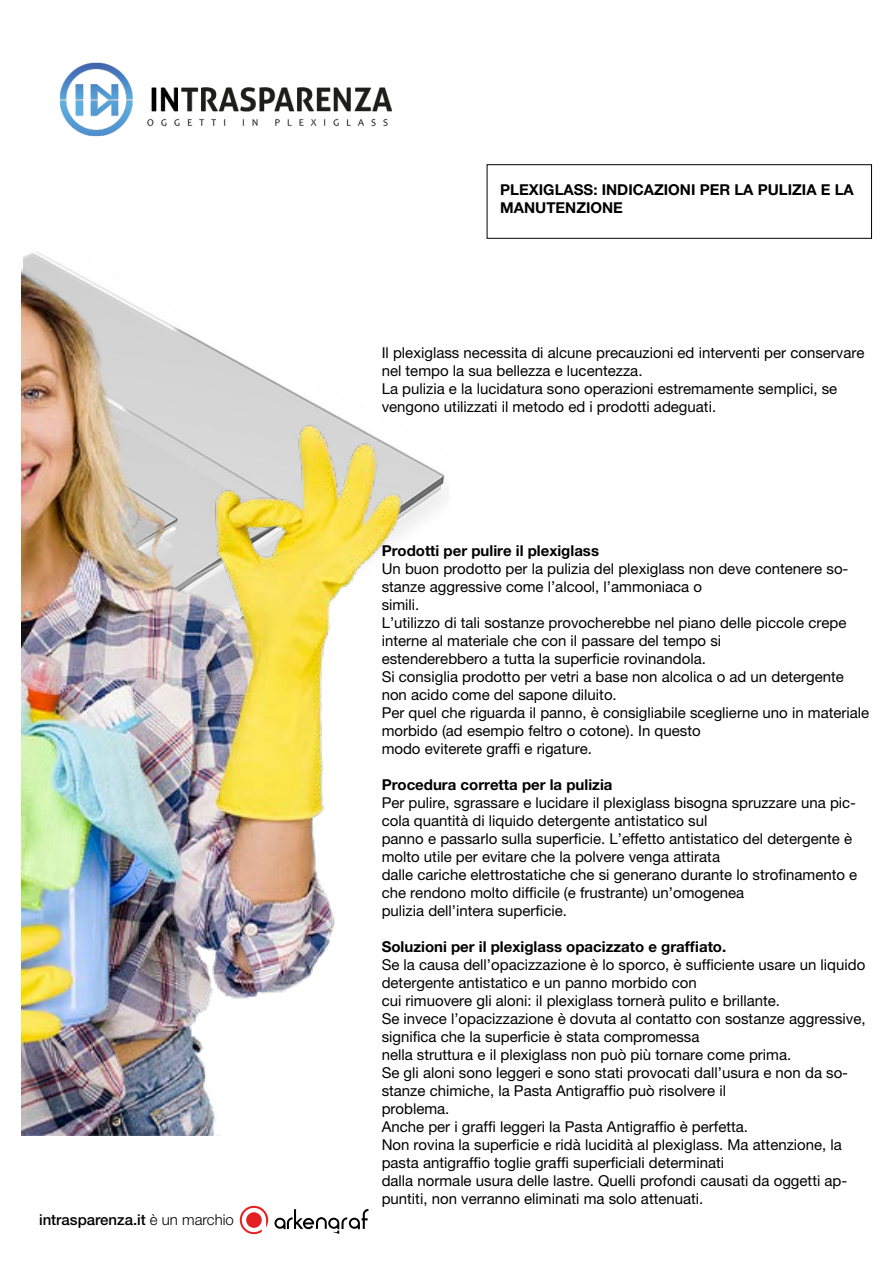
<style>
.page{position:relative;width:893px;height:1263px;background:#fff}
.page>*{position:absolute;margin:0;border:0;box-sizing:border-box;transform-origin:0 0}
.t1{font:15px/18px "Helvetica Neue LT Pro";color:#000}
.t2{font:700 15px/18px "Helvetica Neue LT Pro";color:#000}
.t3{font:500 15px "Helvetica Neue LT Std";color:#000}
.s1{font-weight:300}
</style>
<div class="page">
<svg style="left:240px;top:1206px;width:28px;height:28px"></svg>
<div style="left:246px;top:1212px;width:16px;height:16px;background:#e52023;border-radius:50%"></div>
<svg style="left:274px;top:1209px;width:94px;height:25px"></svg>
<img style="left:59px;top:62px;width:334px;height:75px">
<div style="left:487px;top:164px;width:385px;height:74px;border:1px solid #000"></div>
<img style="left:24px;top:252px;width:424px;height:269px">
<img style="left:21px;top:258px;width:396px;height:877px">
<p class="t3" style="left:39px;top:1211px;width:196px">intrasparenza.it <span class="s1">è un marchio</span></p>
<p class="t2" style="left:500px;top:181px;width:355px">PLEXIGLASS: INDICAZIONI PER LA PULIZIA E LA<br>MANUTENZIONE</p>
<p class="t1" style="left:382px;top:344px;width:484px">Il plexiglass necessita di alcune precauzioni ed interventi per conservare nel tempo la sua bellezza e lucentezza.<br>La pulizia e la lucidatura sono operazioni estremamente semplici, se vengono utilizzati il metodo ed i prodotti adeguati.</p>
<p class="t2" style="left:382px;top:541px;width:219px">Prodotti per pulire il plexiglass</p>
<p class="t1" style="left:382px;top:560px;width:489px">Un buon prodotto per la pulizia del plexiglass non deve contenere so&shy;stanze aggressive come l’alcool, l’ammoniaca o<br>simili.<br>L’utilizzo di tali sostanze provocherebbe nel piano delle piccole crepe interne al materiale che con il passare del tempo si<br>estenderebbero a tutta la superficie rovinandola.<br>Si consiglia prodotto per vetri a base non alcolica o ad un detergente non acido come del sapone diluito.<br>Per quel che riguarda il panno, è consigliabile sceglierne uno in materiale morbido (ad esempio feltro o cotone). In questo<br>modo eviterete graffi e rigature.</p>
<p class="t2" style="left:382px;top:775px;width:232px">Procedura corretta per la pulizia</p>
<p class="t1" style="left:382px;top:794px;width:477px">Per pulire, sgrassare e lucidare il plexiglass bisogna spruzzare una pic&shy;cola quantità di liquido detergente antistatico sul<br>panno e passarlo sulla superficie. L’effetto antistatico del detergente è molto utile per evitare che la polvere venga attirata<br>dalle cariche elettrostatiche che si generano durante lo strofinamento e che rendono molto difficile (e frustrante) un’omogenea<br>pulizia dell’intera superficie.</p>
<p class="t2" style="left:382px;top:937px;width:346px">Soluzioni per il plexiglass opacizzato e graffiato.</p>
<p class="t1" style="left:382px;top:956px;width:485px">Se la causa dell’opacizzazione è lo sporco, è sufficiente usare un liquido detergente antistatico e un panno morbido con<br>cui rimuovere gli aloni: il plexiglass tornerà pulito e brillante.<br>Se invece l’opacizzazione è dovuta al contatto con sostanze aggressive, significa che la superficie è stata compromessa<br>nella struttura e il plexiglass non può più tornare come prima.<br>Se gli aloni sono leggeri e sono stati provocati dall’usura e non da so&shy;stanze chimiche, la Pasta Antigraffio può risolvere il<br>problema.<br>Anche per i graffi leggeri la Pasta Antigraffio è perfetta.<br>Non rovina la superficie e ridà lucidità al plexiglass. Ma attenzione, la pasta antigraffio toglie graffi superficiali determinati<br>dalla normale usura delle lastre. Quelli profondi causati da oggetti ap&shy;puntiti, non verranno eliminati ma solo attenuati.</p>
</div>
